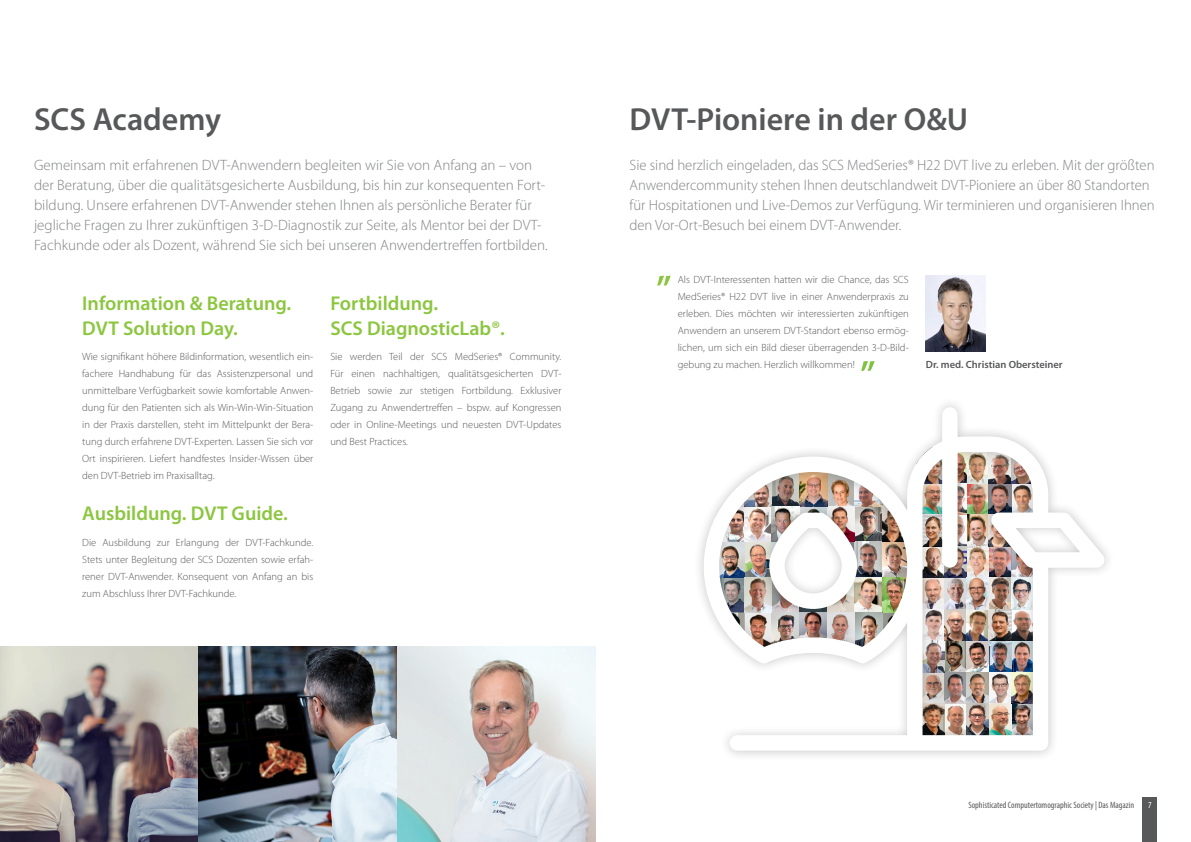
<style>
.page{position:relative;width:1191px;height:842px;background:#fff}
.page>*{position:absolute;margin:0;border:0;box-sizing:border-box;transform-origin:0 0}
.t1{font:600 32px "Myriad Pro";color:#57585a}
.t2{font:600 20px/25px "Myriad Pro";color:#8bc63e}
.t3{font:300 15px/20px "Myriad Pro";color:#808285}
.t4{font:300 10.5px/17px "Myriad Pro";color:#57585a;text-align:justify}
.t5{font:600 10.5px "Myriad Pro";color:#57585a}
.t6{font:condensed 9.2px "Myriad Pro";color:#57585a}
.t7{font:condensed 9.2px "Myriad Pro";color:#fff}
</style>
<div class="page">
<img style="left:0;top:646px;width:595px;height:196px">
<div style="left:693px;top:397px;width:422px;height:364px;background:#231f20;opacity:.25"></div>
<img style="left:703px;top:407px;width:402px;height:344px">
<svg style="left:657px;top:276px;width:13px;height:10px"></svg>
<svg style="left:861px;top:361px;width:13px;height:10px"></svg>
<img style="left:926px;top:275px;width:59px;height:76px">
<div style="left:1142px;top:797px;width:15px;height:45px;background:#57585a"></div>
<h1 class="t1" style="left:34px;top:99px;width:188px">SCS Academy</h1>
<p class="t3" style="left:34px;top:155px;width:515px">Gemeinsam mit erfahrenen DVT-Anwendern begleiten wir Sie von Anfang an – von der Beratung, über die qualitätsgesicherte Ausbildung, bis hin zur konsequenten Fort&shy;bildung. Unsere erfahrenen DVT-Anwender stehen Ihnen als persönliche Berater für jegliche Fragen zu Ihrer zukünftigen 3-D-Diagnostik zur Seite, als Mentor bei der DVT-Fachkunde oder als Dozent, während Sie sich bei unseren Anwendertreffen fortbilden.</p>
<h2 class="t2" style="left:82px;top:290px;width:211px">Information &amp; Beratung.<br>DVT Solution Day.</h2>
<p class="t4" style="left:82px;top:348px;width:233px">Wie signifikant höhere Bildinformation, wesentlich ein&shy;fachere Handhabung für das Assistenzpersonal und unmittelbare Verfügbarkeit sowie komfortable Anwen&shy;dung für den Patienten sich als Win-Win-Win-Situation in der Praxis darstellen, steht im Mittelpunkt der Bera&shy;tung durch erfahrene DVT-Experten. Lassen Sie sich vor Ort inspirieren. Liefert handfestes Insider-Wissen über den DVT-Betrieb im Praxisalltag.</p>
<h2 class="t2" style="left:82px;top:501px;width:207px">Ausbildung. DVT Guide.</h2>
<p class="t4" style="left:82px;top:534px;width:233px">Die Ausbildung zur Erlangung der DVT-Fachkunde.<br>Stets unter Begleitung der SCS Dozenten sowie erfah&shy;rener DVT-Anwender. Konsequent von Anfang an bis zum Abschluss Ihrer DVT-Fachkunde.</p>
<h2 class="t2" style="left:330px;top:290px;width:176px">Fortbildung.<br>SCS DiagnosticLab®.</h2>
<p class="t4" style="left:330px;top:348px;width:233px">Sie werden Teil der SCS MedSeries® Community.<br>Für einen nachhaltigen, qualitätsgesicherten DVT-Betrieb sowie zur stetigen Fortbildung. Exklusiver Zugang zu Anwendertreffen – bspw. auf Kongressen oder in Online-Meetings und neuesten DVT-Updates und Best Practices.</p>
<h1 class="t1" style="left:629px;top:99px;width:340px">DVT-Pioniere in der O&amp;U</h1>
<p class="t3" style="left:629px;top:155px;width:527px">Sie sind herzlich eingeladen, das SCS MedSeries® H22 DVT live zu erleben. Mit der größten Anwendercommunity stehen Ihnen deutschlandweit DVT-Pioniere an über 80 Standorten für Hospitationen und Live-Demos zur Verfügung. Wir terminieren und organisieren Ihnen den Vor-Ort-Besuch bei einem DVT-Anwender.</p>
<p class="t4" style="left:677px;top:271px;width:233px">Als DVT-Interessenten hatten wir die Chance, das SCS MedSeries® H22 DVT live in einer Anwenderpraxis zu erleben. Dies möchten wir interessierten zukünftigen Anwendern an unserem DVT-Standort ebenso ermög&shy;lichen, um sich ein Bild dieser überragenden 3-D-Bild&shy;gebung zu machen. Herzlich willkommen!</p>
<p class="t5" style="left:926px;top:358px;width:138px">Dr. med. Christian Obersteiner</p>
<p class="t6" style="left:968px;top:799px;width:167px">Sophisticated Computertomographic Society | Das Magazin</p>
<p class="t7" style="left:1148px;top:799px;width:5px">7</p>
</div>
